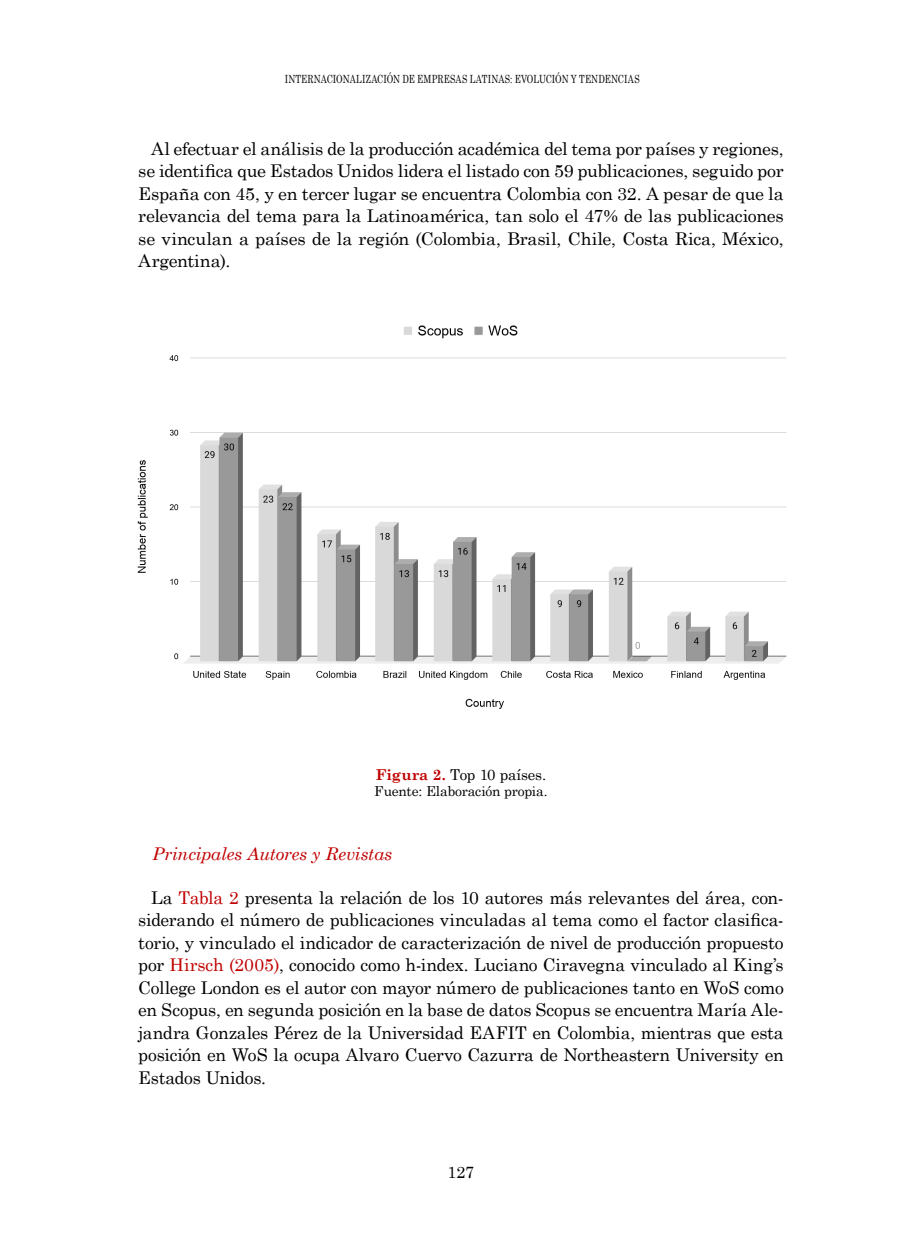
<style>
.page{position:relative;width:922px;height:1241px;background:#fff}
.page>*{position:absolute;margin:0;border:0;box-sizing:border-box;transform-origin:0 0}
.t1{font:17.5px/22.5px "Century Schoolbook";letter-spacing:-.015em;color:#000;text-align:justify}
.t2{font:italic 17.5px "Century Schoolbook";letter-spacing:-.005em;color:#c00000}
.t3{font:16.25px "Century Schoolbook";color:#000}
.t4{font:15px "Century Schoolbook";letter-spacing:-.015em;color:#000}
.t5{font:13.75px "Century Schoolbook";letter-spacing:-.02em;color:#000}
.t6{font:11.25px "Century Schoolbook";letter-spacing:.02em;color:#000;scale:.75 1}
.s1{font-weight:700;color:#c00000}
.s2{color:#c00000}
</style>
<div class="page">
<img style="left:137px;top:325px;width:650px;height:384px">
<p class="t6" style="left:284px;top:70px;width:48px">Internacionalizaci</p>
<p class="t6" style="left:386px;top:70px;width:85px">ónde empresas</p>
<p class="t6" style="left:469px;top:70px;width:9px">latinas</p>
<p class="t6" style="left:510px;top:70px;width:31px">: evoluci</p>
<p class="t6" style="left:555px;top:70px;width:41px">ón y tendencias</p>
<p class="t1" style="left:138px;top:136px;width:646px;text-indent:13px">Al efectuar el análisis de la producción académica del tema por países y regiones, se identifica que Estados Unidos lidera el listado con 59 publicaciones, seguido por España con 45, y en tercer lugar se encuentra Colombia con 32. A pesar de que la relevancia del tema para la Latinoamérica, tan solo el 47% de las publicaciones se vinculan a países de la región (Colombia, Brasil, Chile, Costa Rica, México, Argentina).</p>
<p class="t4" style="left:376px;top:761px;width:172px"><span class="s1">Figura 2.</span> Top 10 países.</p>
<p class="t5" style="left:374px;top:779px;width:175px">Fuente: Elaboración propia.</p>
<p class="t2" style="left:152px;top:840px;width:241px">Principales Autores y Revistas</p>
<p class="t1" style="left:138px;top:884px;width:646px;text-indent:13px">La <span class="s2">Tabla 2</span> presenta la relación de los 10 autores más relevantes del área, con&shy;siderando el número de publicaciones vinculadas al tema como el factor clasifica&shy;torio, y vinculado el indicador de caracterización de nivel de producción propuesto por <span class="s2">Hirsch (2005)</span>, conocido como h-index. Luciano Ciravegna vinculado al King’s College London es el autor con mayor número de publicaciones tanto en WoS como en Scopus, en segunda posición en la base de datos Scopus se encuentra María Ale&shy;jandra Gonzales Pérez de la Universidad EAFIT en Colombia, mientras que esta posición en WoS la ocupa Alvaro Cuervo Cazurra de Northeastern University en Estados Unidos.</p>
<p class="t3" style="left:447px;top:1158px;width:28px">127</p>
</div>
